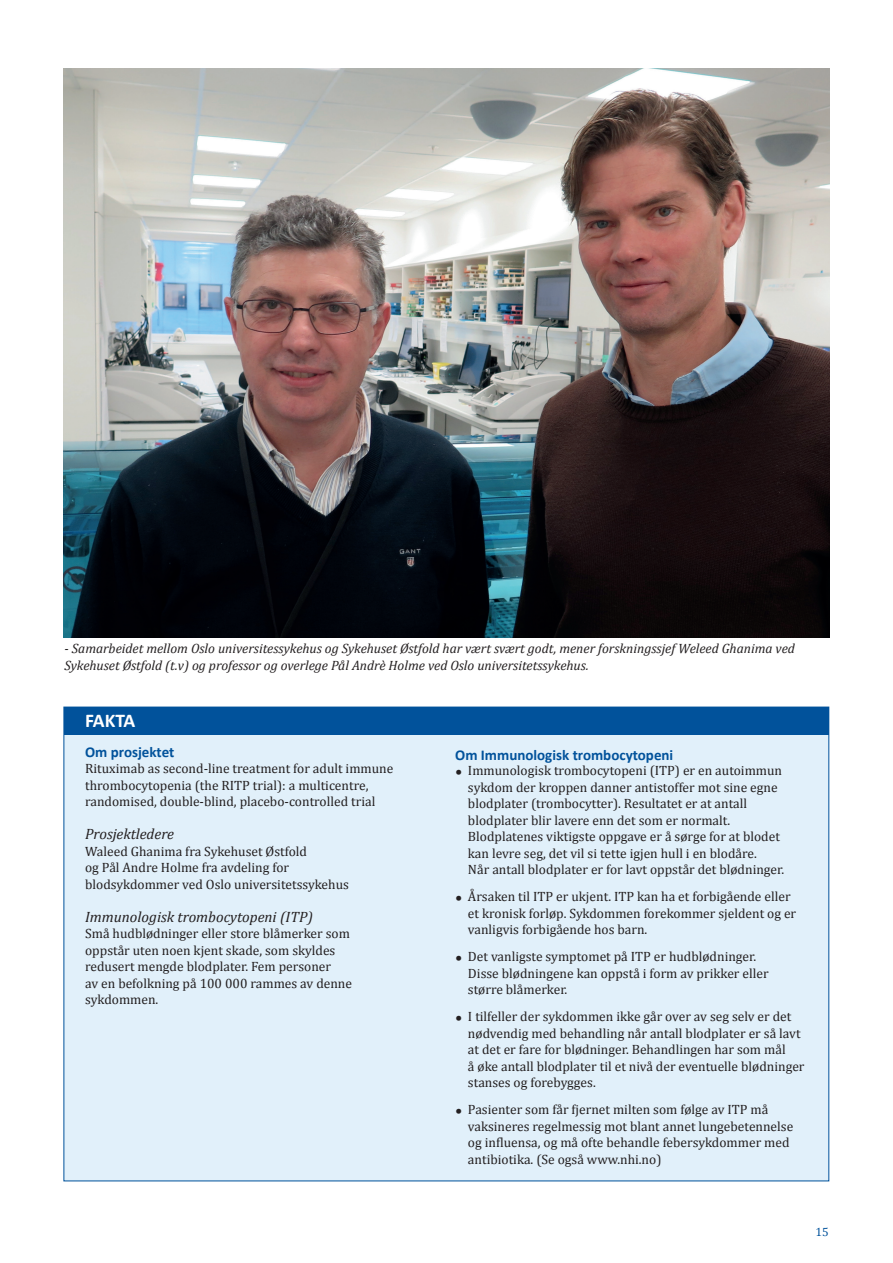
<style>
.page{position:relative;width:893px;height:1263px;background:#fff}
.page>*{position:absolute;margin:0;border:0;box-sizing:border-box;transform-origin:0 0}
.t1{font:700 19.5px "Calibri";letter-spacing:-.03em;color:#fff}
.Overskrift{font:italic 15px "Cambria";color:#231f20}
.Overskrift-2{font:700 15px "Calibri";color:#01529b}
.t2{font:13.5px/16.5px "Cambria";color:#231f20}
.t3{font:italic 13.5px "Cambria";color:#231f20}
.t4{font:12px "Cambria";color:#01529b}
.s1{font-size:16.5px}
</style>
<div class="page">
<img style="left:64px;top:68px;width:765px;height:570px">
<div style="left:64px;top:707px;width:765px;height:474px;background:#e1f0fa"></div>
<div style="left:64px;top:707px;width:765px;height:28px;background:#01529b"></div>
<p class="t3" style="left:64px;top:639px;width:732px">- Samarbeidet mellom Oslo universitessykehus og Sykehuset Østfold har vært svært godt, mener forskningssjef Weleed Ghanima ved</p>
<p class="t3" style="left:64px;top:656px;width:526px">Sykehuset Østfold (t.v) og professor og overlege Pål Andrè Holme ved Oslo universitetssykehus.</p>
<p class="t1" style="left:85px;top:708px;width:52px">FAKTA</p>
<p class="Overskrift-2" style="left:85px;top:742px;width:91px">Om prosjektet</p>
<p class="t2" style="left:85px;top:760px;width:310px">Rituximab as second-line treatment for adult immune thrombocytopenia (the RITP trial): a multicentre, randomised, double-blind, placebo-controlled trial</p>
<p class="Overskrift" style="left:85px;top:824px;width:91px">Prosjektledere</p>
<p class="t2" style="left:85px;top:843px;width:265px">Waleed Ghanima fra Sykehuset Østfold<br>og Pål Andre Holme fra avdeling for blodsykdommer ved Oslo universitetssykehus</p>
<p class="Overskrift" style="left:85px;top:906px;width:229px">Immunologisk trombocytopeni (ITP)</p>
<p class="t2" style="left:85px;top:925px;width:268px">Små hudblødninger eller store blåmerker som oppstår uten noen kjent skade, som skyldes redusert mengde blodplater. Fem personer<br>av en befolkning på 100 000 rammes av denne sykdommen.</p>
<p class="Overskrift-2" style="left:455px;top:745px;width:220px">Om Immunologisk trombocytopeni</p>
<p class="t2" style="left:468px;top:762px;width:318px;text-indent:-13px"><span class="s1">•</span> Immunologisk trombocytopeni (ITP) er en autoimmun sykdom der kroppen danner antistoffer mot sine egne blodplater (trombocytter). Resultatet er at antall blodplater blir lavere enn det som er normalt.<br>Blodplatenes viktigste oppgave er å sørge for at blodet kan levre seg, det vil si tette igjen hull i en blodåre.<br>Når antall blodplater er for lavt oppstår det blødninger.</p>
<p class="t2" style="left:468px;top:888px;width:330px;text-indent:-13px"><span class="s1">•</span> Årsaken til ITP er ukjent. ITP kan ha et forbigående eller et kronisk forløp. Sykdommen forekommer sjeldent og er vanligvis forbigående hos barn.</p>
<p class="t2" style="left:468px;top:948px;width:302px;text-indent:-13px"><span class="s1">•</span> Det vanligste symptomet på ITP er hudblødninger.<br>Disse blødningene kan oppstå i form av prikker eller større blåmerker.</p>
<p class="t2" style="left:468px;top:1008px;width:338px;text-indent:-13px"><span class="s1">•</span> I tilfeller der sykdommen ikke går over av seg selv er det nødvendig med behandling når antall blodplater er så lavt at det er fare for blødninger. Behandlingen har som mål<br>å øke antall blodplater til et nivå der eventuelle blødninger stanses og forebygges.</p>
<p class="t2" style="left:468px;top:1101px;width:327px;text-indent:-13px"><span class="s1">•</span> Pasienter som får fjernet milten som følge av ITP må vaksineres regelmessig mot blant annet lungebetennelse og influensa, og må ofte behandle febersykdommer med antibiotika. (Se også www.nhi.no)</p>
<p class="t4" style="left:816px;top:1225px;width:15px">15</p>
</div>
